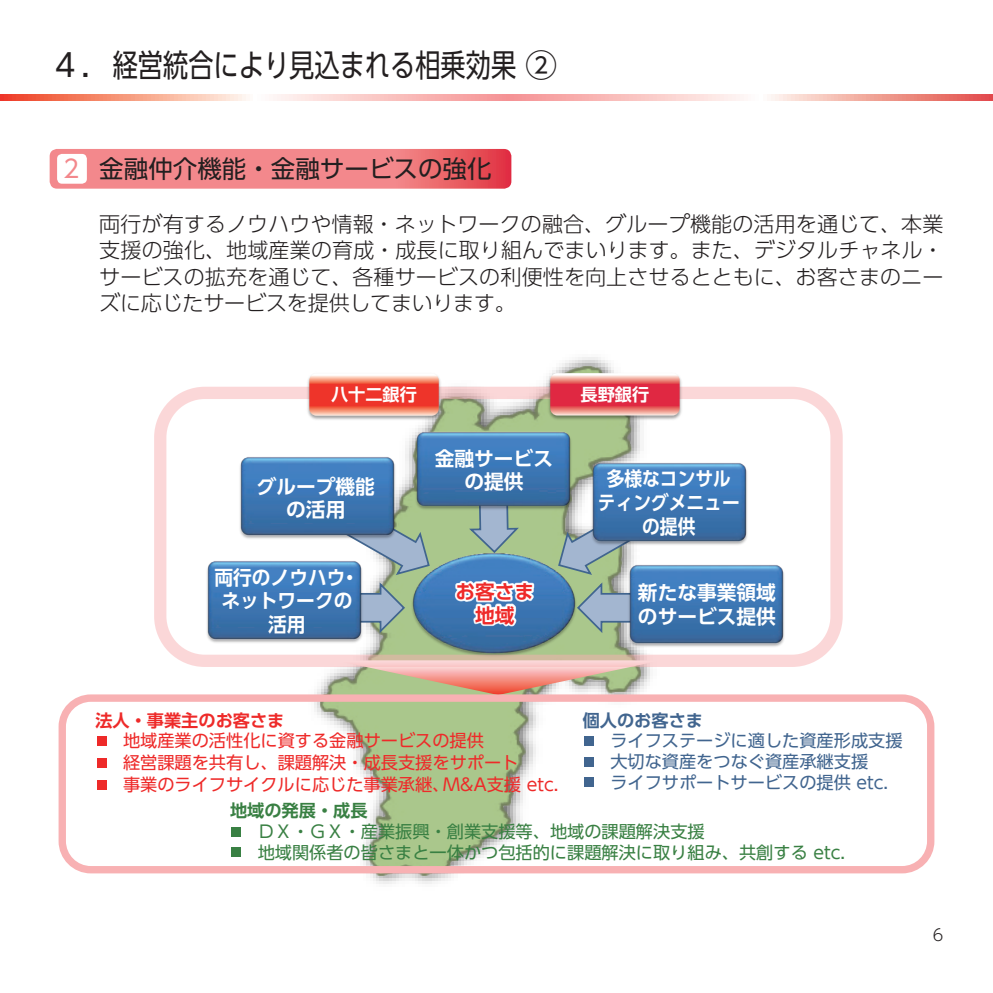
<style>
.page{position:relative;width:993px;height:993px;background:#fff}
.page>*{position:absolute;margin:0;border:0;box-sizing:border-box;transform-origin:0 0}
.t1{font:31.5px "UD Shin Go Pro";color:#231f20}
.t2{font:24.5px "UD Shin Go Pro";color:#231f20}
.t3{font:300 21px/26.2px "UD Shin Go Pro";color:#231f20;text-align:justify}
.t4{font:700 19.6px/23.6px "UD Shin Go Pro De";color:#fff;text-align:center}
.t5{font:700 19.6px/23.6px "UD Shin Go Pro De";color:#fff;text-align:center;scale:.9 1}
.t6{font:700 19.6px/23.6px "UD Shin Go Pro De";color:#fff;text-align:center;scale:.95 1}
.t7{font:700 19.6px/23.6px "UD Shin Go Pro De";color:#ee2a29;text-align:center}
.t8{font:17.15px/21.9px "UD Shin Go Pro";color:#ee2a29}
.t9{font:17.15px/20.7px "UD Shin Go Pro";color:#398043}
.t10{font:17.15px/20.7px "UD Shin Go Pro";color:#41658f}
.t11{font:700 17.15px "UD Shin Go Pro De";color:#ee2a29}
.t12{font:700 17.15px "UD Shin Go Pro De";color:#fff}
.t13{font:700 17.15px "UD Shin Go Pro De";color:#398043}
.t14{font:700 17.15px "UD Shin Go Pro De";color:#41658f}
.t15{font:300 16.1px "UD Shin Go Pro";color:#231f20}
.s1{color:#f3888c}
</style>
<div class="page">
<svg style="left:0;top:94px;width:992px;height:6px;background:#f6b3aa"></svg>
<svg style="left:50px;top:149px;width:461px;height:40px;background:#f07e83"></svg>
<div style="left:57px;top:154px;width:30px;height:30px;background:#fff;border-radius:5px"></div>
<img style="left:301px;top:357px;width:358px;height:527px">
<img style="left:320px;top:366px;width:320px;height:508px">
<img style="left:410px;top:551px;width:168px;height:102px">
<img style="left:240px;top:455px;width:157px;height:84px">
<svg style="left:467px;top:511px;width:54px;height:43px;background:#9db6a7"></svg>
<img style="left:414px;top:430px;width:159px;height:81px">
<img style="left:589px;top:461px;width:158px;height:84px">
<svg style="left:557px;top:487px;width:164px;height:148px;background:#7c9db2"></svg>
<svg style="left:260px;top:487px;width:170px;height:148px"></svg>
<svg style="left:454px;top:579px;width:80px;height:47px"></svg>
<svg style="left:335px;top:666px;width:326px;height:28px;background:#d3b8a1"></svg>
<div style="left:154px;top:386px;width:688px;height:280px;border:12px solid #f8b1b3;border-radius:45px"></div>
<svg style="left:62px;top:698px;width:868px;height:171px"></svg>
<div style="left:59px;top:694px;width:875px;height:179px;border:7px solid #f8b1b3;border-radius:29px"></div>
<div style="left:584px;top:735px;width:10px;height:10px;background:#41658f"></div>
<div style="left:584px;top:756px;width:10px;height:10px;background:#41658f"></div>
<div style="left:584px;top:777px;width:10px;height:10px;background:#41658f"></div>
<div style="left:97px;top:735px;width:10px;height:10px;background:#ee2a29"></div>
<div style="left:97px;top:757px;width:10px;height:10px;background:#ee2a29"></div>
<div style="left:97px;top:779px;width:10px;height:10px;background:#ee2a29"></div>
<div style="left:231px;top:826px;width:10px;height:10px;background:#398043"></div>
<div style="left:231px;top:847px;width:10px;height:10px;background:#398043"></div>
<img style="left:546px;top:371px;width:137px;height:50px">
<img style="left:566px;top:415px;width:97px;height:6px">
<svg style="left:550px;top:373px;width:129px;height:42px;background:#e6616b"></svg>
<img style="left:305px;top:371px;width:137px;height:50px">
<img style="left:316px;top:415px;width:115px;height:6px">
<svg style="left:309px;top:373px;width:129px;height:42px;background:#f26a5a"></svg>
<img style="left:625px;top:563px;width:159px;height:85px">
<img style="left:207px;top:559px;width:157px;height:85px">
<h1 class="t1" style="left:50px;top:40px;width:508px">４．経営統合により見込まれる相乗効果 ②</h1>
<p class="t2" style="left:63px;top:149px;width:430px"><span class="s1">2</span> 金融仲介機能・金融サービスの強化</p>
<p class="t3" style="left:99px;top:210px;width:845px">両行が有するノウハウや情報・ネットワークの融合、グループ機能の活用を通じて、本業支援の強化、地域産業の育成・成長に取り組んでまいります。また、デジタルチャネル・サービスの拡充を通じて、各種サービスの利便性を向上させるとともに、お客さまのニーズに応じたサービスを提供してまいります。</p>
<p class="t12" style="left:331px;top:381px;width:87px">八十二銀行</p>
<p class="t12" style="left:580px;top:380px;width:70px">長野銀行</p>
<p class="t4" style="left:257px;top:473px;width:120px">グループ機能の活用</p>
<p class="t6" style="left:214px;top:564px;width:154px">両行のノウハウ・ネットワークの活用</p>
<p class="t4" style="left:434px;top:446px;width:120px">金融サービスの提供</p>
<p class="t7" style="left:455px;top:579px;width:80px">お客さま地域</p>
<p class="t5" style="left:597px;top:466px;width:159px">多様なコンサルティングメニューの提供</p>
<p class="t4" style="left:637px;top:580px;width:139px;text-align:left">新たな事業領域のサービス提供</p>
<p class="t11" style="left:95px;top:706px;width:190px">法人・事業主のお客さま</p>
<p class="t8" style="left:123px;top:729px;width:436px">地域産業の活性化に資する金融サービスの提供<br>経営課題を共有し、課題解決・成長支援をサポート<br>事業のライフサイクルに応じた事業承継、M&amp;A支援 etc.</p>
<p class="t13" style="left:230px;top:796px;width:139px">地域の発展・成長</p>
<p class="t9" style="left:257px;top:820px;width:588px">ＤＸ・ＧＸ・産業振興・創業支援等、地域の課題解決支援<br>地域関係者の皆さまと一体かつ包括的に課題解決に取り組み、共創する etc.</p>
<p class="t14" style="left:582px;top:706px;width:122px">個人のお客さま</p>
<p class="t10" style="left:610px;top:729px;width:294px">ライフステージに適した資産形成支援大切な資産をつなぐ資産承継支援<br>ライフサポートサービスの提供 etc.</p>
<p class="t15" style="left:932px;top:921px;width:12px">6</p>
</div>
